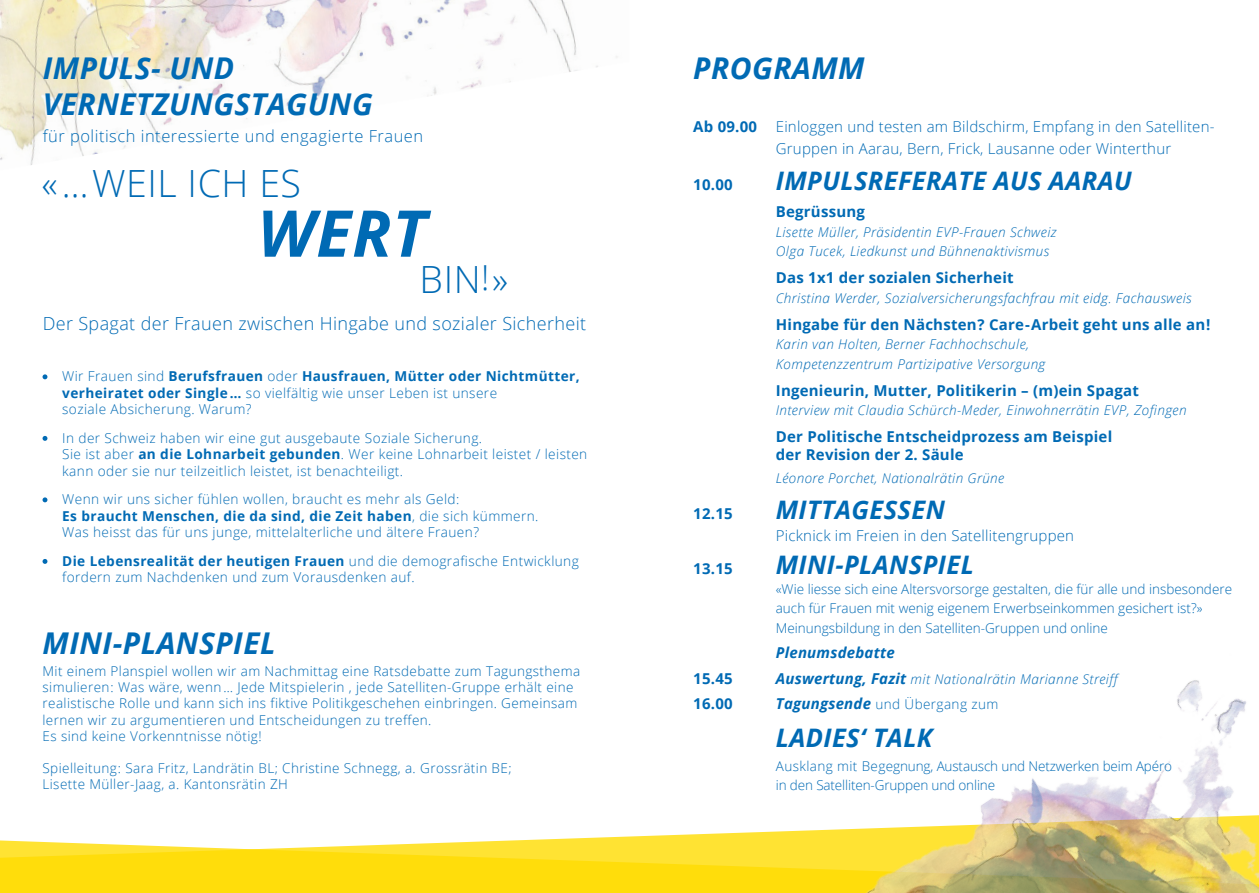
<style>
.page{position:relative;width:1259px;height:893px;background:#fff}
.page>*{position:absolute;margin:0;border:0;box-sizing:border-box;transform-origin:0 0}
.t1{font:italic 700 64.5px "Open Sans";color:#006ab4}
.t2{font:300 37.5px "Open Sans";letter-spacing:.015em;color:#006ab4}
.t3{font:italic 700 30px/36px "Open Sans";letter-spacing:.015em;color:#006ab4}
.t4{font:italic 700 25.5px "Open Sans";letter-spacing:.015em;color:#006ab4}
.t5{font:300 18px "Open Sans";letter-spacing:.02em;color:#006ab4}
.t6{font:300 16.5px "Open Sans";letter-spacing:.03em;color:#006ab4}
.t7{font:700 15px/18px "Open Sans";letter-spacing:.015em;color:#006ab4}
.t8{font:300 15px/22.5px "Open Sans";letter-spacing:.015em;color:#006ab4}
.t9{font:italic 700 15px "Open Sans";letter-spacing:.015em;color:#006ab4}
.t10{font:300 13.65px/16.4px "Open Sans";letter-spacing:.03em;color:#006ab4}
.t11{font:300 13.5px/16.2px "Open Sans";letter-spacing:.03em;color:#006ab4}
.t12{font:italic 300 13.5px/19.5px "Open Sans";letter-spacing:.03em;color:#006ab4}
.t13{font:300 13.5px/19.5px "Open Sans";color:#006ab4}
.t14{font:300 13.5px/19.5px "Open Sans";letter-spacing:-.01em;color:#006ab4}
.s1{font-size:34.5px}
.s2{font-weight:700}
.s3{font-weight:700;font-size:15px}
.s4{font-weight:700;font-style:italic;font-size:15px}
</style>
<div class="page">
<img style="left:0;top:0;width:618px;height:165px">
<svg style="left:43px;top:374px;width:4px;height:5px"></svg>
<svg style="left:43px;top:436px;width:4px;height:5px"></svg>
<svg style="left:43px;top:497px;width:4px;height:5px"></svg>
<svg style="left:43px;top:559px;width:4px;height:5px"></svg>
<svg style="left:0;top:837px;width:682px;height:56px;background:#ffe22e"></svg>
<img style="left:682px;top:680px;width:577px;height:213px">
<h3 class="t3" style="left:43px;top:49px;width:331px">IMPULS- UND<br>VERNETZUNGSTAGUNG</h3>
<p class="t6" style="left:43px;top:124px;width:382px">für politisch interessierte und engagierte Frauen</p>
<h2 class="t2" style="left:41px;top:157px;width:261px">«… WEIL ICH ES</h2>
<h1 class="t1" style="left:257px;top:188px;width:171px">WERT</h1>
<h2 class="t2" style="left:419px;top:253px;width:90px">BIN<span class="s1">!</span>»</h2>
<h3 class="t5" style="left:43px;top:311px;width:545px">Der Spagat der Frauen zwischen Hingabe und sozialer Sicherheit</h3>
<p class="t10" style="left:62px;top:368px;width:519px">Wir Frauen sind <span class="s2">Berufsfrauen</span> oder <span class="s2">Hausfrauen, Mütter oder Nichtmütter, verheiratet oder Single …</span> so vielfältig wie unser Leben ist unsere<br>soziale Absicherung. Warum?</p>
<p class="t10" style="left:62px;top:429px;width:526px">In der Schweiz haben wir eine gut ausgebaute Soziale Sicherung.<br>Sie ist aber <span class="s2">an die Lohnarbeit gebunden</span>. Wer keine Lohnarbeit leistet / leisten kann oder sie nur teilzeitlich leistet, ist benachteiligt.</p>
<p class="t10" style="left:62px;top:491px;width:478px">Wenn wir uns sicher fühlen wollen, braucht es mehr als Geld:<br><span class="s2">Es braucht Menschen, die da sind, die Zeit haben</span>, die sich kümmern.<br>Was heisst das für uns junge, mittelalterliche und ältere Frauen?</p>
<p class="t10" style="left:62px;top:552px;width:518px"><span class="s2">Die Lebensrealität der heutigen Frauen</span> und die demografische Entwicklung fordern zum Nachdenken und zum Vorausdenken auf.</p>
<h3 class="t3" style="left:43px;top:624px;width:235px">MINI-PLANSPIEL</h3>
<p class="t11" style="left:43px;top:663px;width:539px">Mit einem Planspiel wollen wir am Nachmittag eine Ratsdebatte zum Tagungsthema simulieren: Was wäre, wenn … Jede Mitspielerin , jede Satelliten-Gruppe erhält eine realistische Rolle und kann sich ins fiktive Politikgeschehen einbringen. Gemeinsam lernen wir zu argumentieren und Entscheidungen zu treffen.<br>Es sind keine Vorkenntnisse nötig!</p>
<p class="t11" style="left:43px;top:760px;width:470px">Spielleitung: Sara Fritz, Landrätin BL; Christine Schnegg, a. Grossrätin BE;<br>Lisette Müller-Jaag, a. Kantonsrätin ZH</p>
<h3 class="t3" style="left:693px;top:49px;width:173px">PROGRAMM</h3>
<p class="t8" style="left:776px;top:115px;width:440px;text-indent:-82px"><span class="s2">Ab 09.00</span> Einloggen und testen am Bildschirm, Empfang in den Satelliten-<br>Gruppen in Aarau, Bern, Frick, Lausanne oder Winterthur</p>
<p class="t7" style="left:693px;top:175px;width:41px">10.00</p>
<h3 class="t4" style="left:776px;top:163px;width:357px">IMPULSREFERATE AUS AARAU</h3>
<p class="t7" style="left:776px;top:202px;width:91px">Begrüssung</p>
<p class="t12" style="left:776px;top:221px;width:282px">Lisette Müller, Präsidentin EVP-Frauen Schweiz<br>Olga Tucek, Liedkunst und Bühnenaktivismus</p>
<p class="t7" style="left:776px;top:268px;width:239px">Das 1x1 der sozialen Sicherheit</p>
<p class="t12" style="left:776px;top:287px;width:417px">Christina Werder, Sozialversicherungsfachfrau mit eidg. Fachausweis</p>
<p class="t7" style="left:776px;top:315px;width:436px">Hingabe für den Nächsten? Care-Arbeit geht uns alle an!</p>
<p class="t12" style="left:776px;top:334px;width:271px">Karin van Holten, Berner Fachhochschule,<br>Kompetenzzentrum Partizipative Versorgung</p>
<p class="t7" style="left:776px;top:381px;width:364px">Ingenieurin, Mutter, Politikerin – (m)ein Spagat</p>
<p class="t12" style="left:776px;top:400px;width:412px">Interview mit Claudia Schürch-Meder, Einwohnerrätin EVP, Zofingen</p>
<p class="t7" style="left:776px;top:427px;width:338px">Der Politische Entscheidprozess am Beispiel der Revision der 2. Säule</p>
<p class="t12" style="left:776px;top:467px;width:230px">Léonore Porchet, Nationalrätin Grüne</p>
<p class="t7" style="left:693px;top:504px;width:41px">12.15</p>
<h3 class="t4" style="left:776px;top:491px;width:171px">MITTAGESSEN</h3>
<p class="t8" style="left:776px;top:524px;width:300px">Picknick im Freien in den Satellitengruppen</p>
<p class="t7" style="left:693px;top:559px;width:41px">13.15</p>
<h3 class="t4" style="left:776px;top:547px;width:200px">MINI-PLANSPIEL</h3>
<p class="t13" style="left:776px;top:579px;width:458px">«Wie liesse sich eine Altersvorsorge gestalten, die für alle und insbesondere auch für Frauen mit wenig eigenem Erwerbseinkommen gesichert ist?»<br>Meinungsbildung in den Satelliten-Gruppen und online</p>
<p class="t9" style="left:776px;top:642px;width:120px">Plenumsdebatte</p>
<p class="t7" style="left:693px;top:669px;width:41px">15.45</p>
<p class="t12" style="left:776px;top:668px;width:343px"><span class="s3">Auswertung, Fazit</span> mit Nationalrätin Marianne Streiff</p>
<p class="t7" style="left:693px;top:694px;width:41px">16.00</p>
<p class="t11" style="left:776px;top:696px;width:224px"><span class="s4">Tagungsende</span> und Übergang zum</p>
<h3 class="t4" style="left:776px;top:719px;width:158px">LADIES‘ TALK</h3>
<p class="t14" style="left:776px;top:756px;width:398px">Ausklang mit Begegnung, Austausch und Netzwerken beim Apéro in den Satelliten-Gruppen und online</p>
</div>
